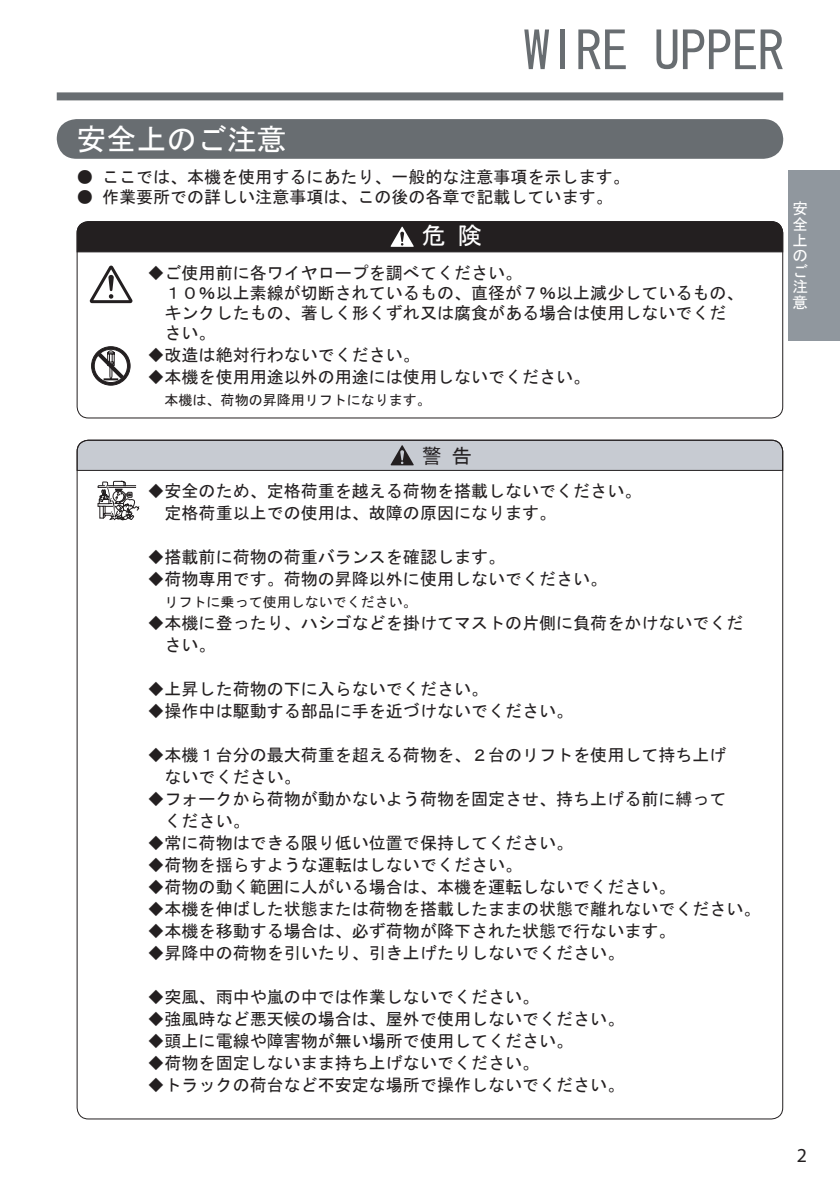
<style>
.page{position:relative;width:840px;height:1191px;background:#fff}
.page>*{position:absolute;margin:0;border:0;box-sizing:border-box;transform-origin:0 0}
.t1{font:52px "MS Gothic";color:#686d71}
.t2{font:30px "MS Gothic";color:#fff}
.t3{font:24px "MS Gothic";color:#fff}
.t4{font:20px "MS Gothic";color:#231f20}
.t5{font:19.8px "Myriad";color:#231f20}
.t6{font:17px/22px "MS Gothic";color:#231f20}
.t7{font:15.6px/15.6px "MS Gothic";color:#fff;text-align:justify}
.t8{font:14px "MS Gothic";color:#231f20}
</style>
<div class="page">
<div style="left:57px;top:92px;width:725px;height:8px;background:#686d71"></div>
<div style="left:57px;top:119px;width:725px;height:40px;background:#686d71;border-radius:20px"></div>
<svg style="left:76px;top:221px;width:707px;height:32px;background:#2a2627"></svg>
<div style="left:77px;top:221px;width:705px;height:197px;border:1px solid #231f20;border-radius:11px"></div>
<svg style="left:76px;top:439px;width:707px;height:32px;background:#b9bdc3"></svg>
<div style="left:788px;top:170px;width:51px;height:170px;background:#90979e"></div>
<svg style="left:91px;top:346px;width:39px;height:39px"></svg>
<svg style="left:90px;top:265px;width:42px;height:38px"></svg>
<svg style="left:97px;top:480px;width:43px;height:41px"></svg>
<h1 class="t1" style="left:523px;top:25px;width:261px">WIRE UPPER</h1>
<h2 class="t2" style="left:77px;top:124px;width:212px">安全上のご注意</h2>
<p class="t6" style="left:77px;top:165px;width:554px">● ここでは、本機を使用するにあたり、一般的な注意事項を示します。</p>
<p class="t6" style="left:77px;top:185px;width:537px">● 作業要所での詳しい注意事項は、この後の各章で記載しています。</p>
<h3 class="t3" style="left:421px;top:224px;width:62px">危 険</h3>
<p class="t6" style="left:164px;top:262px;width:580px;line-height:20px;text-indent:-17px">◆ご使用前に各ワイヤロープを調べてください。<br>１０％以上素線が切断されているもの、直径が７％以上減少しているもの、キンクしたもの、著しく形くずれ又は腐食がある場合は使用しないでください。</p>
<p class="t6" style="left:147px;top:343px;width:274px">◆改造は絶対行わないでください。</p>
<p class="t6" style="left:147px;top:365px;width:444px">◆本機を使用用途以外の用途には使用しないでください。</p>
<p class="t8" style="left:164px;top:393px;width:268px">本機は、荷物の昇降用リフトになります。</p>
<p class="t4" style="left:421px;top:446px;width:52px">警 告</p>
<p class="t6" style="left:164px;top:480px;width:478px;text-indent:-17px">◆安全のため、定格荷重を越える荷物を搭載しないでください。定格荷重以上での使用は、故障の原因になります。</p>
<p class="t6" style="left:147px;top:546px;width:359px">◆搭載前に荷物の荷重バランスを確認します。</p>
<p class="t6" style="left:147px;top:568px;width:461px">◆荷物専用です。荷物の昇降以外に使用しないでください。</p>
<p class="t8" style="left:164px;top:595px;width:254px">リフトに乗って使用しないでください。</p>
<p class="t6" style="left:164px;top:612px;width:580px;text-indent:-17px">◆本機に登ったり、ハシゴなどを掛けてマストの片側に負荷をかけないでください。</p>
<p class="t6" style="left:147px;top:678px;width:342px">◆上昇した荷物の下に入らないでください。</p>
<p class="t6" style="left:147px;top:700px;width:427px">◆操作中は駆動する部品に手を近づけないでください。</p>
<p class="t6" style="left:164px;top:744px;width:563px;text-indent:-17px">◆本機１台分の最大荷重を超える荷物を、２台のリフトを使用して持ち上げないでください。</p>
<p class="t6" style="left:164px;top:788px;width:563px;text-indent:-17px">◆フォークから荷物が動かないよう荷物を固定させ、持ち上げる前に縛ってください。</p>
<p class="t6" style="left:147px;top:832px;width:427px">◆常に荷物はできる限り低い位置で保持してください。</p>
<p class="t6" style="left:147px;top:854px;width:376px">◆荷物を揺らすような運転はしないでください。</p>
<p class="t6" style="left:147px;top:876px;width:529px">◆荷物の動く範囲に人がいる場合は、本機を運転しないでください。</p>
<p class="t6" style="left:147px;top:898px;width:614px">◆本機を伸ばした状態または荷物を搭載したままの状態で離れないでください。</p>
<p class="t6" style="left:147px;top:920px;width:529px">◆本機を移動する場合は、必ず荷物が降下された状態で行ないます。</p>
<p class="t6" style="left:147px;top:942px;width:478px">◆昇降中の荷物を引いたり、引き上げたりしないでください。</p>
<p class="t6" style="left:147px;top:986px;width:393px">◆突風、雨中や嵐の中では作業しないでください。</p>
<p class="t6" style="left:147px;top:1008px;width:478px">◆強風時など悪天候の場合は、屋外で使用しないでください。</p>
<p class="t6" style="left:147px;top:1030px;width:427px">◆頭上に電線や障害物が無い場所で使用してください。</p>
<p class="t6" style="left:147px;top:1052px;width:393px">◆荷物を固定しないまま持ち上げないでください。</p>
<p class="t6" style="left:147px;top:1074px;width:478px">◆トラックの荷台など不安定な場所で操作しないでください。</p>
<p class="t7" style="left:792px;top:201px;width:17px">安全上のご注意</p>
<p class="t5" style="left:796px;top:1145px;width:12px">2</p>
</div>
